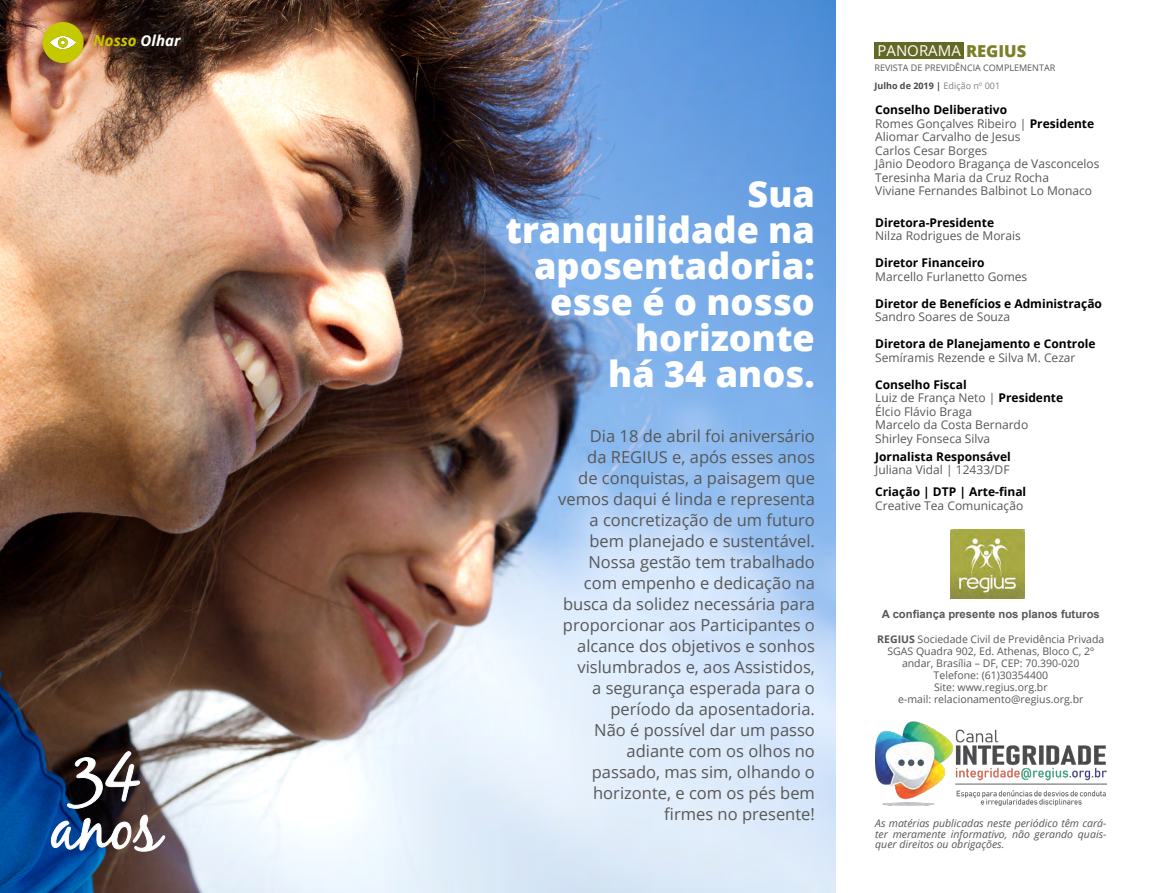
<style>
.page{position:relative;width:1149px;height:893px;background:#fff}
.page>*{position:absolute;margin:0;border:0;box-sizing:border-box;transform-origin:0 0}
.t1{font:67.5px "Black Jack";color:#fff}
.Parágrafo_simples{font:800 36px/36px "Open Sans";color:#fff;text-align:right}
.Parágrafo_simples-2{font:16.5px/21px "Open Sans";color:#575756;text-align:right}
.t2{font:15px "Open Sans";color:#fff}
.t3{font:italic 700 15px "Open Sans";color:#c4c900}
.t4{font:12px "Open Sans";color:#575756}
.t5{font:700 12px "Open Sans";color:#000}
.t6{font:700 11.25px "Arial";color:#575756}
.t7{font:10.5px/12px "Open Sans";color:#575756;text-align:center}
.t8{font:italic 10.5px/10.5px "Open Sans";color:#575756;text-align:justify}
.t9{font:9px "Open Sans";color:#575756}
.t10{font:700 9px "Open Sans";color:#4a4a49}
.s1{color:#fff}
.s2{font-weight:800;font-size:16.5px;color:#7b7f26}
.s3{font-weight:400;color:#818080}
.s4{font-weight:700;color:#000}
.s5{font-weight:700}
</style>
<div class="page">
<img style="left:0;top:0;width:835px;height:893px">
<div style="left:43px;top:22px;width:41px;height:41px;background:#c4c900;border-radius:50%"></div>
<img style="left:51px;top:36px;width:24px;height:12px">
<div style="left:874px;top:43px;width:89px;height:16px;background:#636824"></div>
<img style="left:950px;top:529px;width:73px;height:69px">
<img style="left:51px;top:751px;width:114px;height:101px">
<img style="left:875px;top:721px;width:231px;height:85px">
<p class="t3" style="left:94px;top:30px;width:88px">Nosso <span class="s1">Olhar</span></p>
<p class="t1" style="left:72px;top:731px;width:70px">34</p>
<p class="t1" style="left:51px;top:785px;width:111px">anos</p>
<p class="Parágrafo_simples" style="left:747px;top:174px;width:69px">Sua</p>
<p class="Parágrafo_simples" style="left:505px;top:210px;width:311px">tranquilidade na aposentadoria:</p>
<p class="Parágrafo_simples" style="left:550px;top:282px;width:266px">esse é o nosso</p>
<p class="Parágrafo_simples" style="left:634px;top:318px;width:181px">horizonte</p>
<p class="Parágrafo_simples" style="left:608px;top:354px;width:208px">há 34 anos.</p>
<p class="Parágrafo_simples-2" style="left:589px;top:425px;width:226px">Dia 18 de abril foi aniversário</p>
<p class="Parágrafo_simples-2" style="left:587px;top:446px;width:229px">da REGIUS e, após esses anos</p>
<p class="Parágrafo_simples-2" style="left:558px;top:467px;width:258px">de conquistas, a paisagem que vemos daqui é linda e representa a concretização de um futuro</p>
<p class="Parágrafo_simples-2" style="left:589px;top:530px;width:227px">bem planejado e sustentável.</p>
<p class="Parágrafo_simples-2" style="left:563px;top:551px;width:253px">Nossa gestão tem trabalhado com empenho e dedicação na busca da solidez necessária para proporcionar aos Participantes o alcance dos objetivos e sonhos vislumbrados e, aos Assistidos,</p>
<p class="Parágrafo_simples-2" style="left:592px;top:677px;width:224px">a segurança esperada para o</p>
<p class="Parágrafo_simples-2" style="left:610px;top:698px;width:206px">período da aposentadoria.</p>
<p class="Parágrafo_simples-2" style="left:594px;top:719px;width:222px">Não é possível dar um passo adiante com os olhos no</p>
<p class="Parágrafo_simples-2" style="left:591px;top:761px;width:224px;text-align:left">passado, mas sim, olhando o horizonte, e com os pés bem</p>
<p class="Parágrafo_simples-2" style="left:664px;top:803px;width:152px">firmes no presente!</p>
<p class="t2" style="left:877px;top:40px;width:150px">PANORAMA <span class="s2">REGIUS</span></p>
<p class="t9" style="left:874px;top:62px;width:182px">REVISTA DE PREVIDÊNCIA COMPLEMENTAR</p>
<p class="t10" style="left:874px;top:80px;width:127px">Julho de 2019 | <span class="s3">Edição nº 001</span></p>
<p class="t5" style="left:874px;top:102px;width:133px">Conselho Deliberativo</p>
<p class="t4" style="left:874px;top:115px;width:220px">Romes Gonçalves Ribeiro | <span class="s4">Presidente</span></p>
<p class="t4" style="left:874px;top:129px;width:147px">Aliomar Carvalho de Jesus</p>
<p class="t4" style="left:874px;top:142px;width:113px">Carlos Cesar Borges</p>
<p class="t4" style="left:874px;top:156px;width:226px">Jânio Deodoro Bragança de Vasconcelos</p>
<p class="t4" style="left:874px;top:169px;width:175px">Teresinha Maria da Cruz Rocha</p>
<p class="t4" style="left:874px;top:183px;width:218px">Viviane Fernandes Balbinot Lo Monaco</p>
<p class="t5" style="left:874px;top:214px;width:120px">Diretora-Presidente</p>
<p class="t4" style="left:874px;top:228px;width:147px">Nilza Rodrigues de Morais</p>
<p class="t5" style="left:874px;top:255px;width:111px">Diretor Financeiro</p>
<p class="t4" style="left:874px;top:268px;width:153px">Marcello Furlanetto Gomes</p>
<p class="t5" style="left:874px;top:295px;width:228px">Diretor de Benefícios e Administração</p>
<p class="t4" style="left:874px;top:309px;width:136px">Sandro Soares de Souza</p>
<p class="t5" style="left:874px;top:336px;width:222px">Diretora de Planejamento e Controle</p>
<p class="t4" style="left:874px;top:349px;width:202px">Semíramis Rezende e Silva M. Cezar</p>
<p class="t5" style="left:874px;top:376px;width:93px">Conselho Fiscal</p>
<p class="t4" style="left:874px;top:390px;width:189px">Luiz de França Neto | <span class="s4">Presidente</span></p>
<p class="t4" style="left:874px;top:403px;width:98px">Élcio Flávio Braga</p>
<p class="t4" style="left:874px;top:417px;width:154px">Marcelo da Costa Bernardo</p>
<p class="t4" style="left:874px;top:430px;width:116px">Shirley Fonseca Silva</p>
<p class="t5" style="left:874px;top:448px;width:137px">Jornalista Responsável</p>
<p class="t4" style="left:874px;top:462px;width:136px">Juliana Vidal | 12433/DF</p>
<p class="t5" style="left:874px;top:484px;width:152px">Criação | DTP | Arte-final</p>
<p class="t4" style="left:874px;top:497px;width:149px">Creative Tea Comunicação</p>
<p class="t6" style="left:881px;top:606px;width:219px">A confiança presente nos planos futuros</p>
<p class="t7" style="left:877px;top:633px;width:229px"><span class="s5">REGIUS</span> Sociedade Civil de Previdência Privada</p>
<p class="t7" style="left:887px;top:645px;width:208px">SGAS Quadra 902, Ed. Athenas, Bloco C, 2º andar, Brasília – DF, CEP: 70.390-020</p>
<p class="t7" style="left:933px;top:669px;width:116px">Telefone: (61)30354400</p>
<p class="t7" style="left:933px;top:681px;width:115px">Site: www.regius.org.br</p>
<p class="t7" style="left:898px;top:693px;width:186px">e-mail: relacionamento@regius.org.br</p>
<p class="t8" style="left:874px;top:818px;width:233px">As matérias publicadas neste periódico têm cará&shy;ter meramente informativo, não gerando quais&shy;quer direitos ou obrigações.</p>
</div>
